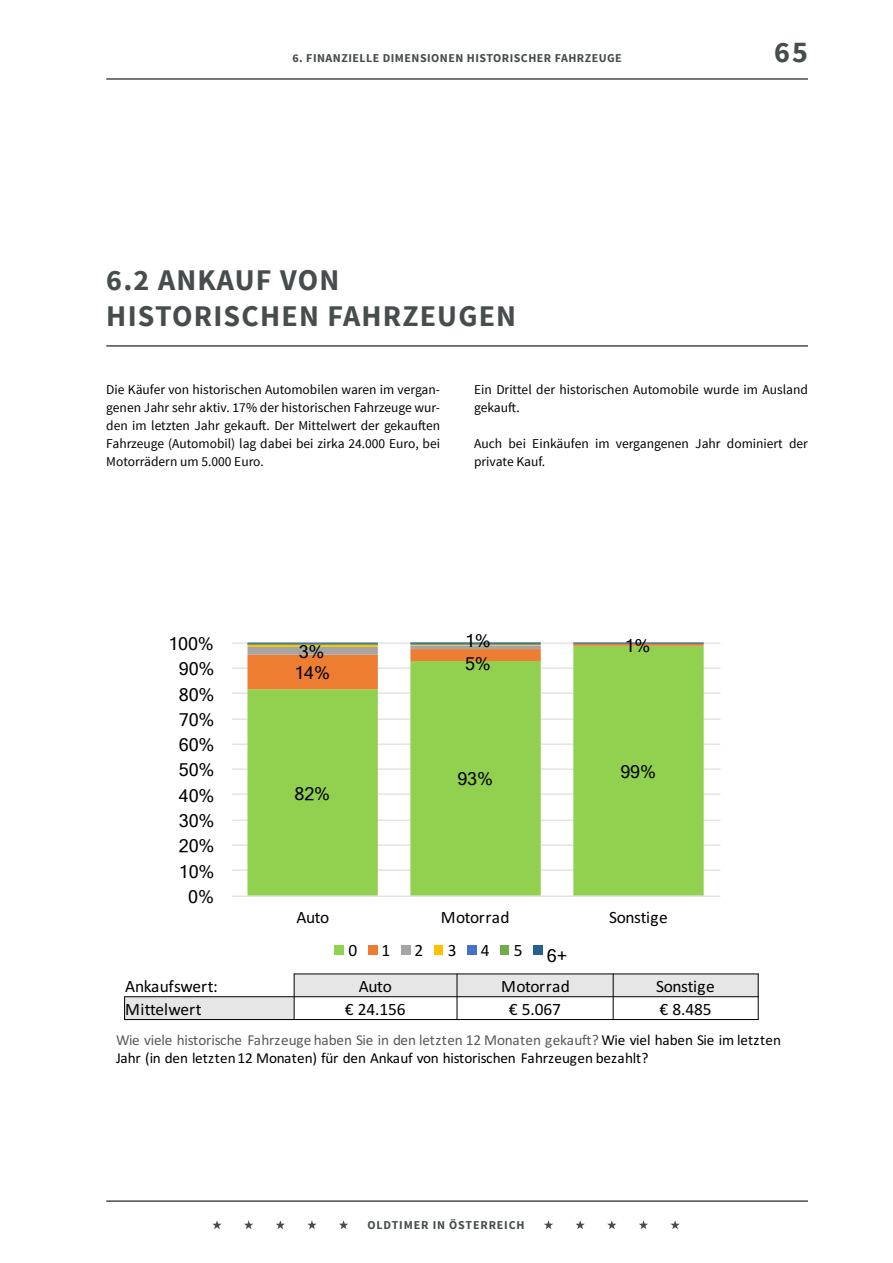
<style>
.page{position:relative;width:893px;height:1263px;background:#fff}
.page>*{position:absolute;margin:0;border:0;box-sizing:border-box;transform-origin:0 0}
.t1{font:700 30px/36px "Source Sans Pro";letter-spacing:.04em;color:#474c4d}
.t2{font:17.4px "Calibri";letter-spacing:-.015em;color:#000}
.t3{font:17.4px "Mangal";letter-spacing:-.015em;color:#000}
.t4{font:17.4px "Calibri";letter-spacing:.02em;color:#000}
.t5{font:15.15px/18.5px "Calibri";letter-spacing:-.015em;color:#000}
.t6{font:13.5px/18px "Source Sans Pro";color:#000}
.t7{font:700 12px "Source Sans Pro";letter-spacing:.04em;color:#474c4d}
.t8{font:700 12px "Source Sans Pro";letter-spacing:.07em;color:#474c4d}
.s1{color:#595959}
</style>
<div class="page">
<svg style="left:339px;top:1220px;width:9px;height:9px"></svg>
<svg style="left:212px;top:1220px;width:10px;height:9px"></svg>
<svg style="left:276px;top:1220px;width:9px;height:9px"></svg>
<svg style="left:244px;top:1220px;width:9px;height:9px"></svg>
<svg style="left:307px;top:1220px;width:10px;height:9px"></svg>
<svg style="left:670px;top:1220px;width:10px;height:9px"></svg>
<svg style="left:544px;top:1220px;width:9px;height:9px"></svg>
<svg style="left:607px;top:1220px;width:9px;height:9px"></svg>
<svg style="left:575px;top:1220px;width:10px;height:9px"></svg>
<svg style="left:639px;top:1220px;width:9px;height:9px"></svg>
<hr style="left:106px;top:1200px;width:702px;height:2px;background:#474c4d">
<hr style="left:106px;top:78px;width:702px;height:2px;background:#474c4d">
<hr style="left:106px;top:345px;width:702px;height:2px;background:#474c4d">
<hr style="left:232px;top:869px;width:488px;height:2px;background:#d9d9d9">
<hr style="left:232px;top:844px;width:488px;height:2px;background:#d9d9d9">
<hr style="left:232px;top:820px;width:488px;height:1px;background:#d9d9d9">
<hr style="left:232px;top:793px;width:488px;height:2px;background:#d9d9d9">
<hr style="left:232px;top:768px;width:488px;height:2px;background:#d9d9d9">
<hr style="left:232px;top:743px;width:488px;height:2px;background:#d9d9d9">
<hr style="left:232px;top:719px;width:488px;height:1px;background:#d9d9d9">
<hr style="left:232px;top:692px;width:488px;height:2px;background:#d9d9d9">
<hr style="left:232px;top:667px;width:488px;height:2px;background:#d9d9d9">
<hr style="left:232px;top:642px;width:488px;height:2px;background:#d9d9d9">
<svg style="left:247px;top:689px;width:457px;height:207px;background:#a1d669"></svg>
<svg style="left:247px;top:642px;width:457px;height:47px;background:#c0ba67"></svg>
<hr style="left:247px;top:645px;width:131px;height:2px;background:#ffc000">
<hr style="left:410px;top:645px;width:131px;height:1px;background:#ffc000">
<hr style="left:410px;top:644px;width:131px;height:1px;background:#4472c4">
<hr style="left:247px;top:644px;width:131px;height:1px;background:#70ad47">
<hr style="left:573px;top:642px;width:131px;height:2px;background:#255e91">
<hr style="left:410px;top:642px;width:131px;height:2px;background:#255e91">
<hr style="left:247px;top:642px;width:131px;height:2px;background:#255e91">
<hr style="left:232px;top:896px;width:488px;height:1px;background:#d9d9d9">
<div style="left:334px;top:945px;width:10px;height:10px;background:#92d050"></div>
<div style="left:368px;top:945px;width:10px;height:10px;background:#ed7d31"></div>
<div style="left:401px;top:945px;width:9px;height:10px;background:#a5a5a5"></div>
<div style="left:434px;top:945px;width:9px;height:10px;background:#ffc000"></div>
<div style="left:467px;top:945px;width:10px;height:10px;background:#4472c4"></div>
<div style="left:501px;top:945px;width:8px;height:10px;background:#70ad47"></div>
<div style="left:533px;top:945px;width:10px;height:10px;background:#255e91"></div>
<div style="left:294px;top:974px;width:163px;height:23px;background:#e7e6e6"></div>
<div style="left:457px;top:974px;width:156px;height:23px;background:#e7e6e6"></div>
<div style="left:613px;top:974px;width:145px;height:23px;background:#e7e6e6"></div>
<div style="left:125px;top:997px;width:169px;height:22px;background:#e7e6e6"></div>
<hr style="left:294px;top:974px;width:1px;height:46px;background:#000">
<hr style="left:457px;top:974px;width:1px;height:46px;background:#000">
<hr style="left:613px;top:974px;width:1px;height:46px;background:#000">
<hr style="left:124px;top:996px;width:634px;height:1px;background:#000">
<svg style="left:124px;top:996px;width:1px;height:23px"></svg>
<hr style="left:758px;top:974px;width:1px;height:46px;background:#000">
<hr style="left:294px;top:974px;width:464px;height:1px;background:#000">
<hr style="left:124px;top:1019px;width:634px;height:1px;background:#000">
<p class="t7" style="left:292px;top:50px;width:331px">6. FINANZIELLE DIMENSIONEN HISTORISCHER FAHRZEUGE</p>
<h1 class="t1" style="left:774px;top:35px;width:35px">65</h1>
<h1 class="t1" style="left:106px;top:263px;width:411px">6.2 ANKAUF VON<br>HISTORISCHEN FAHRZEUGEN</h1>
<p class="t6" style="left:106px;top:381px;width:335px;text-align:justify">Die Käufer von historischen Automobilen waren im vergan&shy;genen Jahr sehr aktiv. 17% der historischen Fahrzeuge wur&shy;den im letzten Jahr gekauft. Der Mittelwert der gekauften Fahrzeuge (Automobil) lag dabei bei zirka 24.000 Euro, bei Motorrädern um 5.000 Euro.</p>
<p class="t6" style="left:474px;top:381px;width:335px">Ein Drittel der historischen Automobile wurde im Ausland gekauft.</p>
<p class="t6" style="left:474px;top:435px;width:335px">Auch bei Einkäufen im vergangenen Jahr dominiert der private Kauf.</p>
<p class="t3" style="left:169px;top:634px;width:47px">100%</p>
<p class="t3" style="left:179px;top:659px;width:37px">90%</p>
<p class="t3" style="left:179px;top:684px;width:37px">80%</p>
<p class="t3" style="left:179px;top:710px;width:37px">70%</p>
<p class="t3" style="left:179px;top:735px;width:37px">60%</p>
<p class="t3" style="left:179px;top:760px;width:37px">50%</p>
<p class="t3" style="left:179px;top:785px;width:37px">40%</p>
<p class="t3" style="left:179px;top:811px;width:37px">30%</p>
<p class="t3" style="left:179px;top:836px;width:37px">20%</p>
<p class="t3" style="left:179px;top:861px;width:37px">10%</p>
<p class="t3" style="left:188px;top:887px;width:27px">0%</p>
<p class="t3" style="left:299px;top:641px;width:27px">3%</p>
<p class="t3" style="left:295px;top:663px;width:37px">14%</p>
<p class="t3" style="left:295px;top:783px;width:37px">82%</p>
<p class="t3" style="left:465px;top:631px;width:27px">1%</p>
<p class="t3" style="left:625px;top:635px;width:27px">1%</p>
<p class="t3" style="left:465px;top:653px;width:27px">5%</p>
<p class="t3" style="left:457px;top:769px;width:37px">93%</p>
<p class="t3" style="left:620px;top:761px;width:37px">99%</p>
<p class="t2" style="left:296px;top:905px;width:35px">Auto</p>
<p class="t4" style="left:441px;top:905px;width:70px">Motorrad</p>
<p class="t2" style="left:609px;top:905px;width:60px">Sonstige</p>
<p class="t2" style="left:348px;top:938px;width:10px">0</p>
<p class="t2" style="left:382px;top:938px;width:10px">1</p>
<p class="t2" style="left:415px;top:938px;width:10px">2</p>
<p class="t2" style="left:448px;top:938px;width:10px">3</p>
<p class="t2" style="left:481px;top:938px;width:10px">4</p>
<p class="t2" style="left:514px;top:938px;width:10px">5</p>
<p class="t3" style="left:547px;top:945px;width:22px">6+</p>
<p class="t2" style="left:125px;top:974px;width:94px">Ankaufswert:</p>
<p class="t2" style="left:359px;top:974px;width:35px">Auto</p>
<p class="t4" style="left:501px;top:974px;width:70px">Motorrad</p>
<p class="t2" style="left:656px;top:974px;width:60px">Sonstige</p>
<p class="t2" style="left:125px;top:997px;width:78px">Mittelwert</p>
<p class="t2" style="left:345px;top:997px;width:62px">€ 24.156</p>
<p class="t2" style="left:509px;top:997px;width:54px">€ 5.067</p>
<p class="t2" style="left:659px;top:997px;width:54px">€ 8.485</p>
<p class="t5" style="left:116px;top:1030px;width:667px"><span class="s1">Wie viele historische Fahrzeuge haben Sie in den letzten 12 Monaten gekauft?</span> Wie viel haben Sie im letzten<br>Jahr (in den letzten 12 Monaten) für den Ankauf von historischen Fahrzeugen bezahlt?</p>
<p class="t8" style="left:368px;top:1217px;width:159px">OLDTIMER IN ÖSTERREICH</p>
</div>
